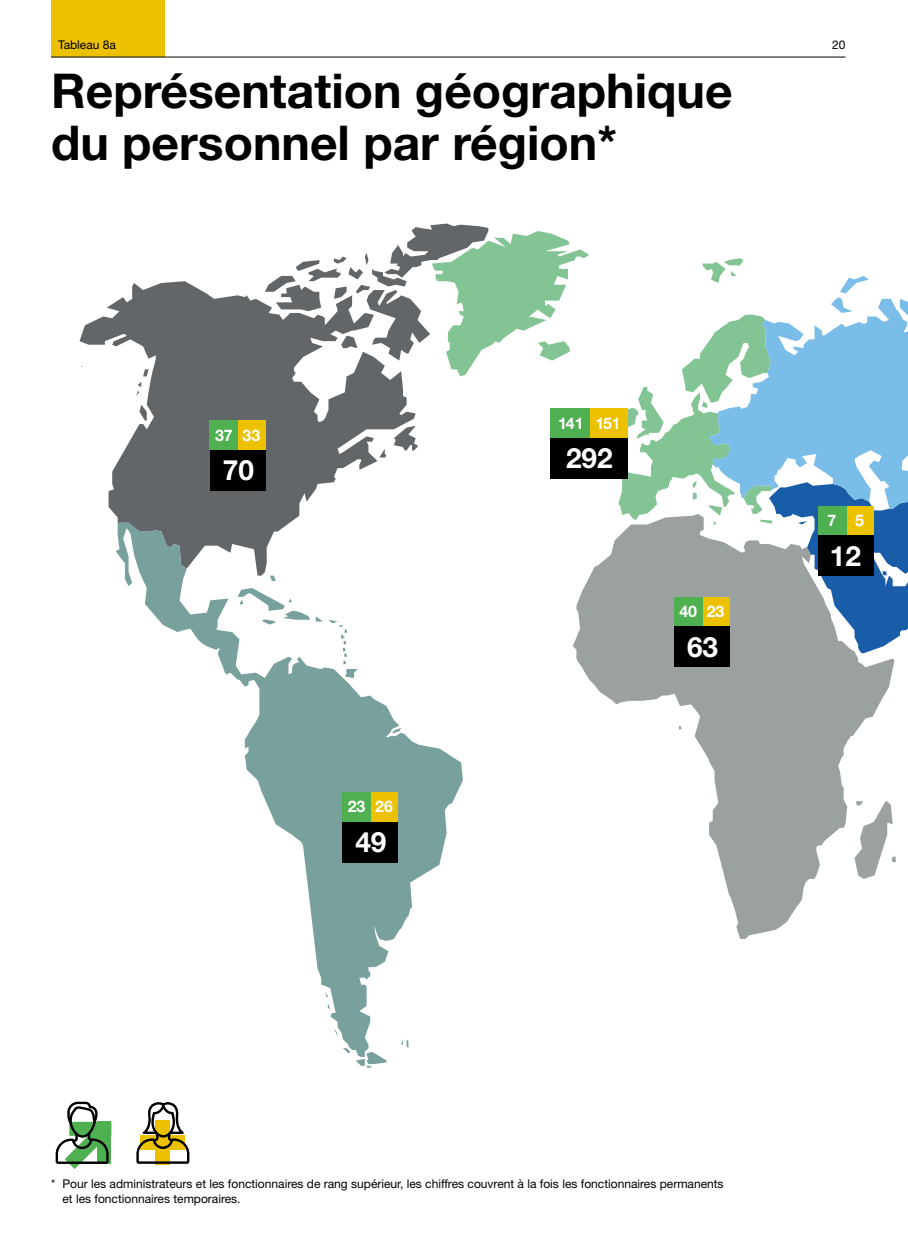
<style>
.page{position:relative;width:908px;height:1248px;background:#fff}
.page>*{position:absolute;margin:0;border:0;box-sizing:border-box;transform-origin:0 0}
.t1{font:700 48px/52px "Helvetica Neue LT Std";color:#000}
.t2{font:700 28px "Helvetica Neue LT Std";color:#fff}
.t3{font:700 16px "Helvetica Neue LT Std";color:#fff}
.t4{font:12px/14.4px "Helvetica Neue LT Std";color:#000}
</style>
<div class="page">
<div style="left:51px;top:0;width:114px;height:57px;background:#ecc100"></div>
<hr style="left:51px;top:57px;width:794px;height:1px;background:#000">
<svg style="left:415px;top:426px;width:2px;height:24px"></svg>
<svg style="left:79px;top:281px;width:336px;height:241px;fill:#636668"></svg>
<svg style="left:139px;top:404px;width:8px;height:16px"></svg>
<svg style="left:136px;top:369px;width:12px;height:27px"></svg>
<svg style="left:573px;top:537px;width:321px;height:401px"></svg>
<svg style="left:356px;top:1056px;width:30px;height:11px"></svg>
<svg style="left:116px;top:522px;width:346px;height:534px"></svg>
<svg style="left:391px;top:727px;width:10px;height:6px"></svg>
<svg style="left:854px;top:801px;width:41px;height:77px"></svg>
<svg style="left:237px;top:588px;width:120px;height:90px"></svg>
<svg style="left:618px;top:258px;width:289px;height:395px"></svg>
<svg style="left:265px;top:223px;width:324px;height:153px"></svg>
<div style="left:369px;top:792px;width:29px;height:29px;background:#ecc100"></div>
<div style="left:342px;top:792px;width:28px;height:29px;background:#4eb051"></div>
<div style="left:237px;top:420px;width:28px;height:30px;background:#ecc100"></div>
<div style="left:210px;top:420px;width:28px;height:30px;background:#4eb051"></div>
<div style="left:701px;top:597px;width:28px;height:29px;background:#ecc100"></div>
<div style="left:673px;top:597px;width:29px;height:29px;background:#4eb051"></div>
<div style="left:588px;top:408px;width:39px;height:30px;background:#ecc100"></div>
<div style="left:550px;top:408px;width:39px;height:30px;background:#4eb051"></div>
<div style="left:845px;top:506px;width:28px;height:29px;background:#ecc100"></div>
<div style="left:817px;top:506px;width:29px;height:29px;background:#4eb051"></div>
<div style="left:210px;top:450px;width:55px;height:40px;background:#000"></div>
<div style="left:550px;top:438px;width:77px;height:40px;background:#000"></div>
<div style="left:817px;top:535px;width:56px;height:41px;background:#000"></div>
<div style="left:673px;top:626px;width:56px;height:40px;background:#000"></div>
<div style="left:342px;top:821px;width:56px;height:41px;background:#000"></div>
<div style="left:97px;top:1121px;width:14px;height:42px;background:#4eb051"></div>
<svg style="left:136px;top:1102px;width:54px;height:62px"></svg>
<svg style="left:55px;top:1101px;width:55px;height:67px"></svg>
<p class="t4" style="left:58px;top:37px;width:59px">Tableau 8a</p>
<h1 class="t1" style="left:51px;top:64px;width:682px">Représentation géographique du personnel par région*</h1>
<p class="t4" style="left:831px;top:37px;width:15px">20</p>
<h3 class="t3" style="left:215px;top:425px;width:47px">37 33</h3>
<h2 class="t2" style="left:223px;top:453px;width:33px">70</h2>
<h3 class="t3" style="left:347px;top:796px;width:47px">23 26</h3>
<h2 class="t2" style="left:355px;top:824px;width:33px">49</h2>
<h3 class="t3" style="left:557px;top:413px;width:64px">141 151</h3>
<h2 class="t2" style="left:565px;top:441px;width:48px">292</h2>
<h3 class="t3" style="left:679px;top:601px;width:47px">40 23</h3>
<h2 class="t2" style="left:686px;top:629px;width:33px">63</h2>
<h3 class="t3" style="left:827px;top:510px;width:38px">7 5</h3>
<h2 class="t2" style="left:829px;top:538px;width:33px">12</h2>
<p class="t4" style="left:62px;top:1176px;width:662px;text-indent:-11px">* Pour les administrateurs et les fonctionnaires de rang supérieur, les chiffres couvrent à la fois les fonctionnaires permanents et les fonctionnaires temporaires.</p>
</div>
